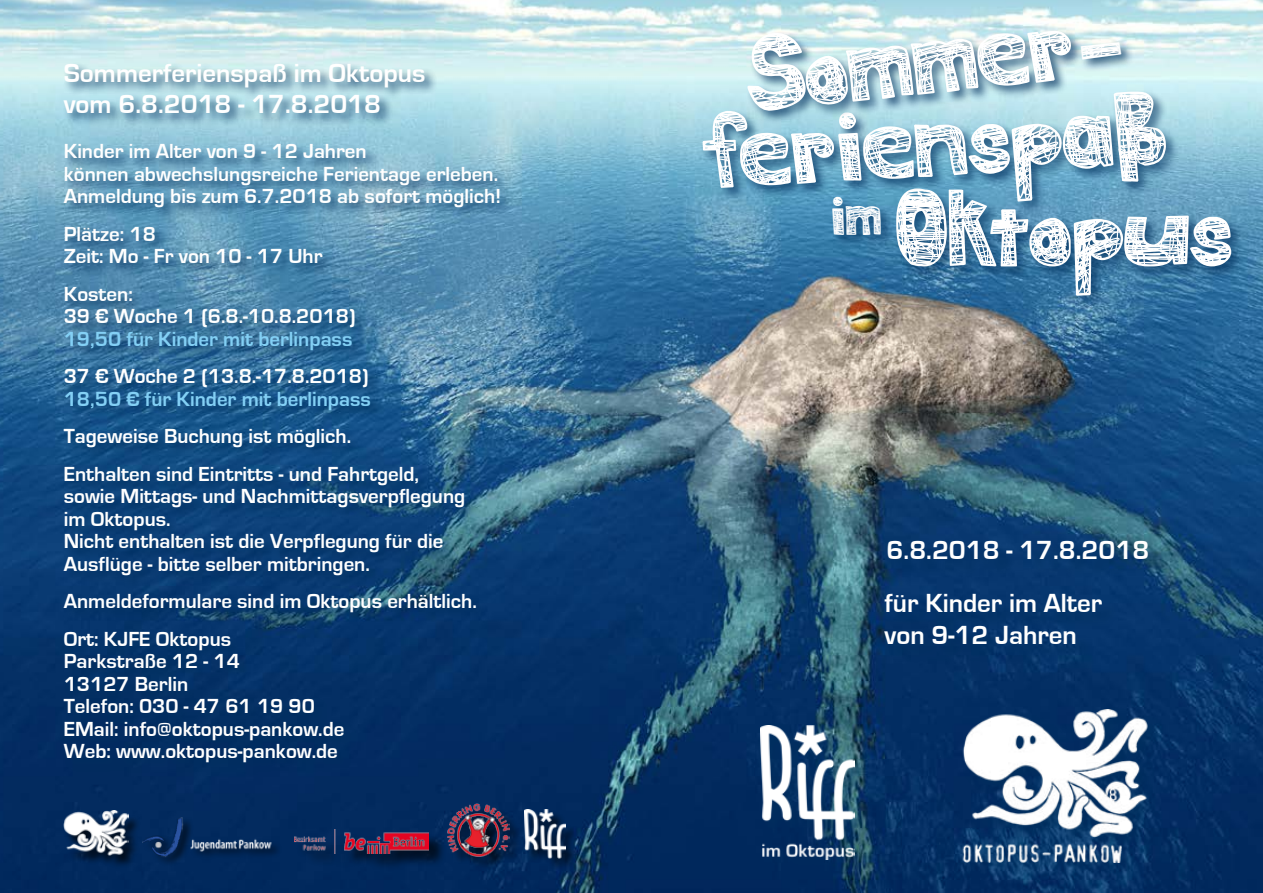
<style>
.page{position:relative;width:1263px;height:893px;background:#fff}
.page>*{position:absolute;margin:0;border:0;box-sizing:border-box;transform-origin:0 0}
.t1{font:700 64.8px "DJBMESSINMYHEAD";letter-spacing:-.02em;color:#fff}
.t2{font:700 36px "DJBMESSINMYHEAD";color:#fff}
.t3{font:700 27px/32.4px "Eurostile";color:#fff}
.t4{font:700 21px/22.5px "Eurostile";color:#fff}
.t5{font:700 21px "Eurostile";color:#83d0f5}
.s1{font-size:45px}
</style>
<div class="page">
<img style="left:0;top:0;width:1263px;height:893px">
<div style="left:888px;top:596px;width:232px;height:67px;background:#05336a"></div>
<div style="left:757px;top:722px;width:113px;height:153px;background:#002f5d;opacity:.75"></div>
<img style="left:760px;top:725px;width:94px;height:135px">
<div style="left:960px;top:707px;width:203px;height:172px;background:#002f5d;opacity:.75"></div>
<img style="left:939px;top:709px;width:210px;height:153px">
<div style="left:894px;top:187px;width:351px;height:122px;background:#002f5d;opacity:.75"></div>
<div style="left:701px;top:109px;width:426px;height:106px;background:#002f5d;opacity:.75"></div>
<div style="left:746px;top:29px;width:389px;height:96px;background:#002f5d;opacity:.75"></div>
<div style="left:831px;top:195px;width:64px;height:54px;background:#002f5d;opacity:.75"></div>
<div style="left:891px;top:544px;width:275px;height:34px;background:#002f5d;opacity:.75"></div>
<div style="left:65px;top:811px;width:76px;height:58px;background:#000;opacity:.75"></div>
<img style="left:64px;top:811px;width:64px;height:44px">
<div style="left:525px;top:810px;width:53px;height:61px;background:#000;opacity:.75"></div>
<img style="left:525px;top:809px;width:40px;height:49px">
<div style="left:142px;top:816px;width:140px;height:50px;background:#01295d"></div>
<img style="left:140px;top:814px;width:138px;height:54px">
<div style="left:296px;top:832px;width:150px;height:39px;background:#000;opacity:.75"></div>
<img style="left:295px;top:830px;width:134px;height:24px">
<div style="left:449px;top:804px;width:73px;height:65px;background:#000;opacity:.75"></div>
<img style="left:448px;top:804px;width:62px;height:52px">
<div style="left:62px;top:62px;width:451px;height:714px;background:#002f5d;opacity:.83"></div>
<div style="left:1112px;top:89px;width:68px;height:107px;background:#002f5d;opacity:.75"></div>
<svg style="left:1114px;top:91px;width:52px;height:91px"></svg>
<p class="t3" style="left:64px;top:58px;width:363px;line-height:31.5px">Sommerferienspaß im Oktopus vom 6.8.2018 - 17.8.2018</p>
<p class="t4" style="left:64px;top:140px;width:439px">Kinder im Alter von 9 - 12 Jahren<br>können abwechslungsreiche Ferientage erleben.<br>Anmeldung bis zum 6.7.2018 ab sofort möglich!</p>
<p class="t4" style="left:64px;top:223px;width:260px">Plätze: 18<br>Zeit: Mo - Fr von 10 - 17 Uhr</p>
<p class="t4" style="left:64px;top:283px;width:293px">Kosten:<br>39 € Woche 1 (6.8.-10.8.2018)</p>
<p class="t5" style="left:64px;top:327px;width:290px">19,50 für Kinder mit berlinpass</p>
<p class="t4" style="left:64px;top:365px;width:306px">37 € Woche 2 (13.8.-17.8.2018)</p>
<p class="t5" style="left:64px;top:387px;width:309px">18,50 € für Kinder mit berlinpass</p>
<p class="t4" style="left:64px;top:418px;width:357px;line-height:37.5px">Tageweise Buchung ist möglich.<br>Enthalten sind Eintritts - und Fahrtgeld,</p>
<p class="t4" style="left:64px;top:485px;width:403px">sowie Mittags- und Nachmittagsverpflegung im Oktopus.<br>Nicht enthalten ist die Verpflegung für die Ausflüge - bitte selber mitbringen.</p>
<p class="t4" style="left:64px;top:583px;width:415px;line-height:37.5px">Anmeldeformulare sind im Oktopus erhältlich.<br>Ort: KJFE Oktopus</p>
<p class="t4" style="left:64px;top:650px;width:282px">Parkstraße 12 - 14<br>13127 Berlin<br>Telefon: 030 - 47 61 19 90<br>EMail: info@oktopus-pankow.de<br>Web: www.oktopus-pankow.de</p>
<h1 class="t1" style="left:744px;top:53px;width:357px;rotate:-6deg">Sommer<span class="s1">-</span></h1>
<h1 class="t1" style="left:702px;top:129px;width:415px;rotate:-3deg">ferienspa</h1>
<h1 class="t1" style="left:896px;top:206px;width:340px">Oktopus</h1>
<h2 class="t2" style="left:830px;top:202px;width:54px">im</h2>
<p class="t3" style="left:887px;top:534px;width:264px">6.8.2018 - 17.8.2018</p>
<p class="t3" style="left:884px;top:587px;width:219px">für Kinder im Alter von 9-12 Jahren</p>
</div>
